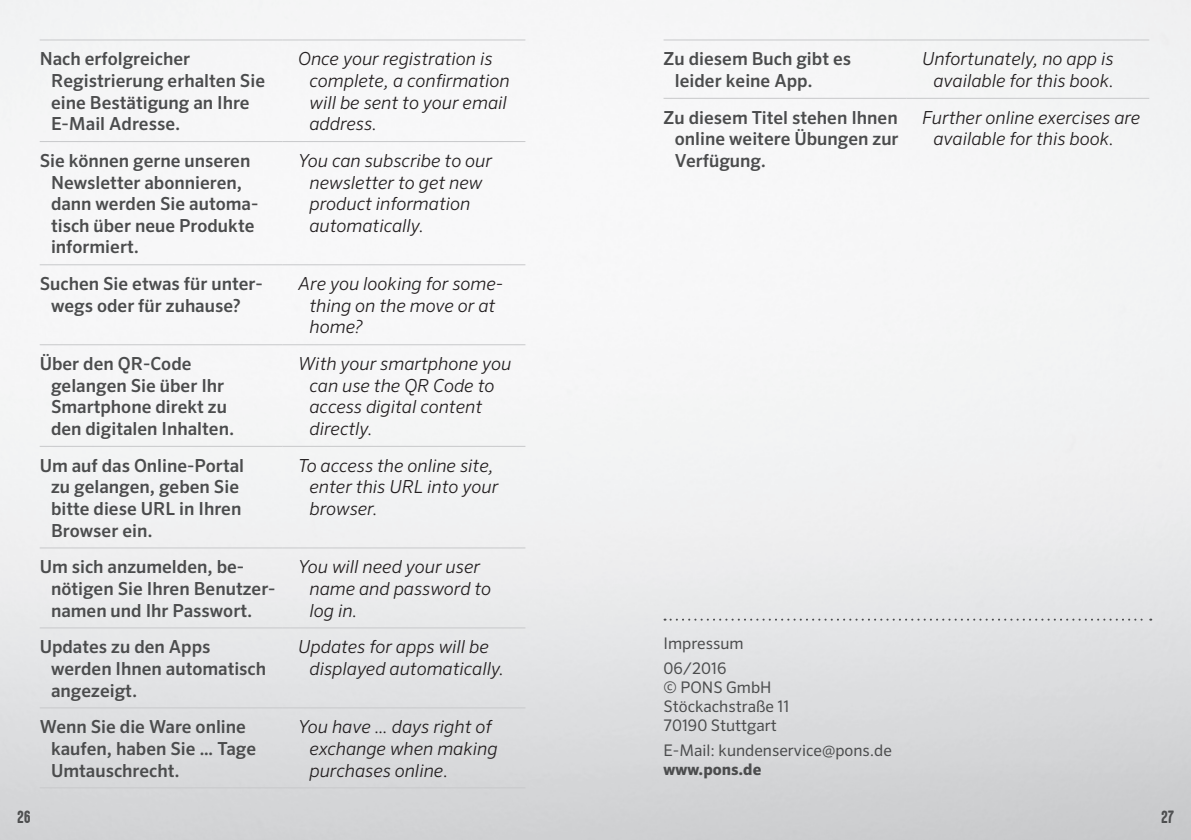
<style>
.page{position:relative;width:1191px;height:840px;background:#fff}
.page>*{position:absolute;margin:0;border:0;box-sizing:border-box;transform-origin:0 0}
.t1{font:500 18px/21.6px "Sero Pro";color:#4b4c4d}
.t2{font:italic 300 18px/21.6px "Sero Pro";color:#231f20}
.t3{font:16px/19.2px "Sero Pro";color:#4b4c4d}
.t4{font:700 16px "Sero Pro";color:#4b4c4d}
.t5{font:16px "High Voltage Rough";color:#4b4c4d}
</style>
<div class="page">
<img style="left:0;top:0;width:1191px;height:839px">
<hr style="left:40px;top:40px;width:242px;height:1px;background:#c7c8ca">
<hr style="left:282px;top:40px;width:243px;height:1px;background:#c7c8ca">
<hr style="left:40px;top:141px;width:242px;height:1px;background:#c7c8ca">
<hr style="left:282px;top:141px;width:243px;height:1px;background:#c7c8ca">
<hr style="left:40px;top:264px;width:242px;height:1px;background:#c7c8ca">
<hr style="left:282px;top:264px;width:243px;height:1px;background:#c7c8ca">
<hr style="left:40px;top:344px;width:242px;height:1px;background:#c7c8ca">
<hr style="left:282px;top:344px;width:243px;height:1px;background:#c7c8ca">
<hr style="left:40px;top:446px;width:242px;height:1px;background:#c7c8ca">
<hr style="left:282px;top:446px;width:243px;height:1px;background:#c7c8ca">
<hr style="left:40px;top:547px;width:242px;height:1px;background:#c7c8ca">
<hr style="left:282px;top:547px;width:243px;height:1px;background:#c7c8ca">
<hr style="left:40px;top:627px;width:242px;height:1px;background:#c7c8ca">
<hr style="left:282px;top:627px;width:243px;height:1px;background:#c7c8ca">
<hr style="left:40px;top:707px;width:242px;height:1px;background:#c7c8ca">
<hr style="left:282px;top:707px;width:243px;height:1px;background:#c7c8ca">
<hr style="left:40px;top:787px;width:242px;height:1px;background:#c7c8ca">
<hr style="left:282px;top:787px;width:243px;height:1px;background:#c7c8ca">
<hr style="left:663px;top:40px;width:243px;height:1px;background:#c7c8ca">
<hr style="left:906px;top:40px;width:243px;height:1px;background:#c7c8ca">
<hr style="left:663px;top:98px;width:243px;height:1px;background:#c7c8ca">
<hr style="left:906px;top:98px;width:243px;height:1px;background:#c7c8ca">
<svg style="left:664px;top:618px;width:487px;height:2px"></svg>
<p class="t1" style="left:51px;top:48px;width:216px;text-indent:-11px">Nach erfolgreicher<br>Registrierung erhalten Sie eine Bestätigung an Ihre<br>E-Mail Adresse.</p>
<p class="t2" style="left:309px;top:48px;width:202px;text-indent:-11px">Once your registration is complete, a confirmation will be sent to your email address.</p>
<p class="t1" style="left:51px;top:150px;width:209px;text-indent:-11px">Sie können gerne unseren<br>Newsletter abonnieren, dann werden Sie automa&shy;tisch über neue Produkte informiert.</p>
<p class="t2" style="left:309px;top:149px;width:184px;text-indent:-11px">You can subscribe to our newsletter to get new product information automatically.</p>
<p class="t1" style="left:40px;top:273px;width:224px;text-align:center">Suchen Sie etwas für unter&shy;wegs oder für zuhause?</p>
<p class="t2" style="left:309px;top:273px;width:195px;text-indent:-11px">Are you looking for some&shy;thing on the move or at home?</p>
<p class="t1" style="left:51px;top:353px;width:185px;text-indent:-11px">Über den QR-Code gelangen Sie über Ihr<br>Smartphone direkt zu den digitalen Inhalten.</p>
<p class="t2" style="left:309px;top:352px;width:203px;text-indent:-11px">With your smartphone you can use the QR Code to access digital content directly.</p>
<p class="t1" style="left:51px;top:454px;width:195px;text-indent:-11px">Um auf das Online-Portal zu gelangen, geben Sie bitte diese URL in Ihren<br>Browser ein.</p>
<p class="t2" style="left:309px;top:454px;width:190px;text-indent:-11px">To access the online site, enter this URL into your browser.</p>
<p class="t1" style="left:51px;top:556px;width:226px;text-indent:-11px">Um sich anzumelden, be&shy;nötigen Sie Ihren Benutzer&shy;namen und Ihr Passwort.</p>
<p class="t2" style="left:309px;top:555px;width:183px;text-indent:-11px">You will need your user name and password to log in.</p>
<p class="t1" style="left:51px;top:635px;width:217px;text-indent:-11px">Updates zu den Apps werden Ihnen automatisch angezeigt.</p>
<p class="t2" style="left:309px;top:635px;width:196px;text-indent:-11px">Updates for apps will be displayed automatically.</p>
<p class="t1" style="left:51px;top:715px;width:207px;text-indent:-11px">Wenn Sie die Ware online kaufen, haben Sie … Tage<br>Umtauschrecht.</p>
<p class="t2" style="left:309px;top:715px;width:190px;text-indent:-11px">You have … days right of exchange when making purchases online.</p>
<p class="t1" style="left:675px;top:48px;width:178px;text-indent:-11px">Zu diesem Buch gibt es leider keine App.</p>
<p class="t2" style="left:922px;top:48px;width:194px;text-align:right">Unfortunately, no app is available for this book.</p>
<p class="t1" style="left:675px;top:106px;width:225px;text-align:justify;text-indent:-11px">Zu diesem Titel stehen Ihnen online weitere Übungen zur Verfügung.</p>
<p class="t2" style="left:933px;top:106px;width:208px;text-indent:-11px">Further online exercises are available for this book.</p>
<p class="t3" style="left:663px;top:630px;width:82px;line-height:24.8px">Impressum<br>06/2016</p>
<p class="t3" style="left:663px;top:677px;width:127px">© PONS GmbH<br>Stöckachstraße 11<br>70190 Stuttgart</p>
<p class="t3" style="left:663px;top:740px;width:230px">E-Mail: kundenservice@pons.de</p>
<p class="t4" style="left:663px;top:759px;width:99px">www.pons.de</p>
<p class="t5" style="left:17px;top:807px;width:15px">26</p>
<p class="t5" style="left:1161px;top:807px;width:14px">27</p>
</div>
